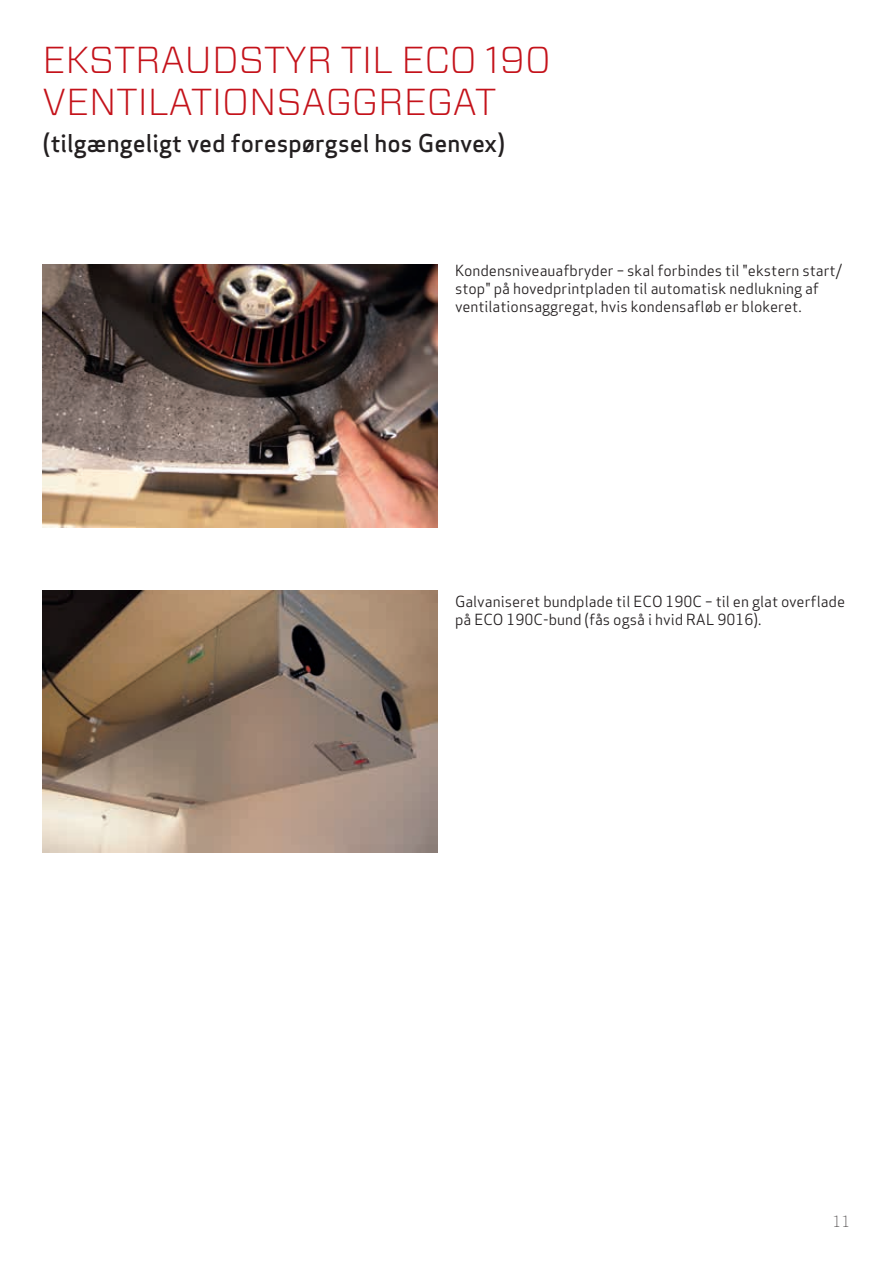
<style>
.page{position:relative;width:893px;height:1263px;background:#fff}
.page>*{position:absolute;margin:0;border:0;box-sizing:border-box;transform-origin:0 0}
.t1{font:300 37.5px/42px "Vitesse Sans";color:#c4121a}
.t2{font:500 24px "Apex Sans";color:#231f20}
.t3{font:15px/18px "Apex Sans";color:#231f20}
.t4{font:300 15px "Apex Sans";color:#231f20}
</style>
<div class="page">
<img style="left:43px;top:590px;width:395px;height:263px">
<img style="left:43px;top:265px;width:395px;height:263px">
<h1 class="t1" style="left:43px;top:37px;width:510px">EKSTRAUDSTYR TIL ECO 190<br>VENTILATIONSAGGREGAT</h1>
<h2 class="t2" style="left:43px;top:122px;width:464px">(tilgængeligt ved forespørgsel hos Genvex)</h2>
<p class="t3" style="left:455px;top:260px;width:388px">Kondensniveauafbryder – skal forbindes til "ekstern start/ stop" på hovedprintpladen til automatisk nedlukning af ventilationsaggregat, hvis kondensafløb er blokeret.</p>
<p class="t3" style="left:455px;top:591px;width:392px">Galvaniseret bundplade til ECO 190C – til en glat overflade på ECO 190C-bund (fås også i hvid RAL 9016).</p>
<p class="t4" style="left:832px;top:1211px;width:19px">11</p>
</div>
